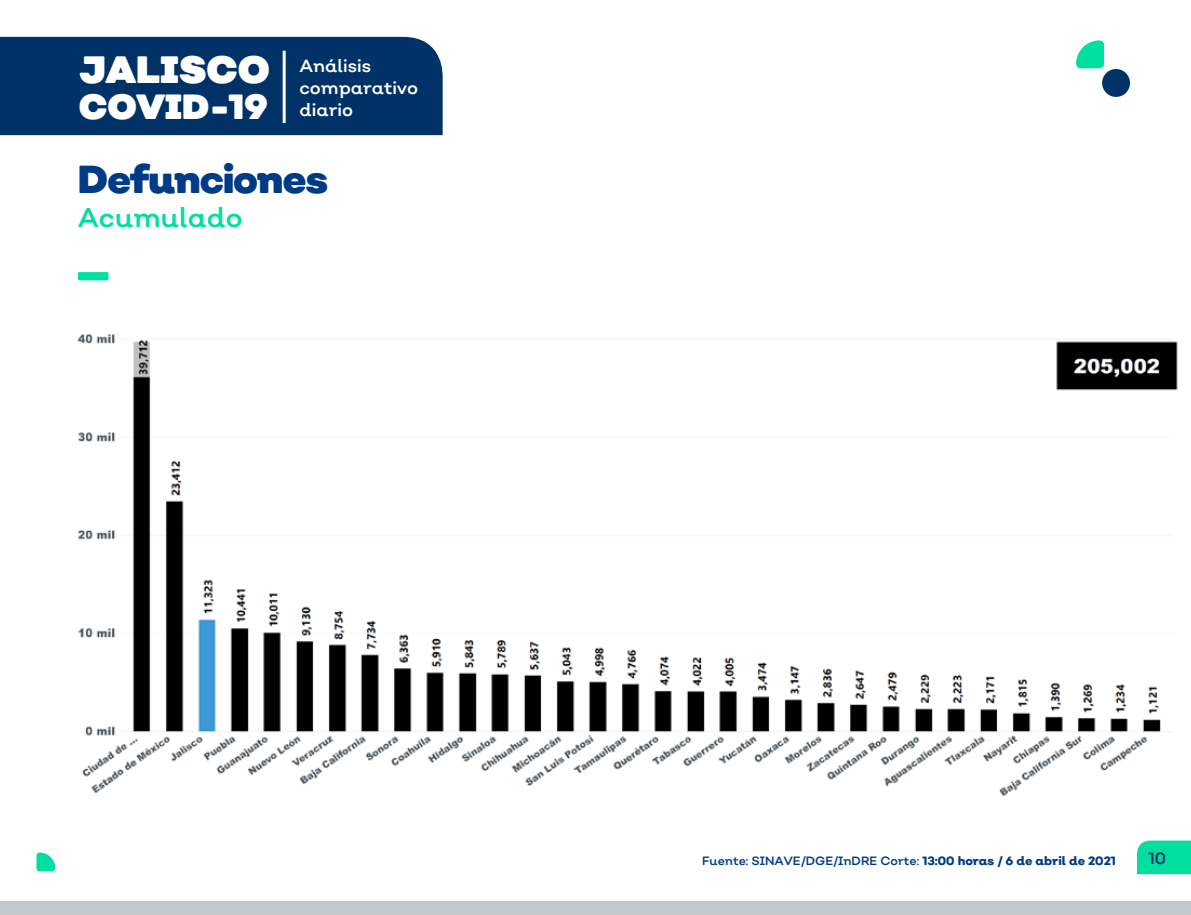
<style>
.page{position:relative;width:1191px;height:915px;background:#fff}
.page>*{position:absolute;margin:0;border:0;box-sizing:border-box;transform-origin:0 0}
.t1{font:900 50.7px "Nutmeg";color:#00df9f}
.t2{font:900 39px "Nutmeg";letter-spacing:-.03em;color:#003b87}
.t3{font:900 38.1px "Nutmeg";color:#fff}
.t4{font:900 34.95px "Nutmeg";color:#fff}
.t5{font:27px "Nutmeg";color:#00df9f}
.t6{font:17.7px/22.4px "Nutmeg";color:#fff}
.t7{font:16.35px "Nutmeg";color:#003268}
.t8{font:12px "Nutmeg";color:#003b87}
.s1{font-weight:800}
</style>
<div class="page">
<img style="left:77px;top:334px;width:1101px;height:462px">
<div style="left:0;top:37px;width:443px;height:98px;background:#003268"></div>
<div style="left:0;top:901px;width:1191px;height:13px;background:#c2c7ca"></div>
<div style="left:1137px;top:840px;width:54px;height:33px;background:#00df9f"></div>
<svg style="left:1076px;top:40px;width:28px;height:28px"></svg>
<div style="left:36px;top:852px;width:19px;height:19px;background:#00df9f;border-radius:3px"></div>
<div style="left:1102px;top:69px;width:28px;height:28px;background:#003268;border-radius:50%"></div>
<hr style="left:283px;top:51px;width:3px;height:72px;background:#fff">
<h3 class="t3" style="left:79px;top:44px;width:192px">JALISCO</h3>
<h3 class="t4" style="left:79px;top:84px;width:191px">COVID-19</h3>
<h3 class="t6" style="left:299px;top:54px;width:120px">Análisis comparativo diario</h3>
<h2 class="t2" style="left:78px;top:154px;width:251px">Defunciones</h2>
<h3 class="t5" style="left:78px;top:200px;width:166px">Acumulado</h3>
<h1 class="t1" style="left:78px;top:216px;width:32px">_</h1>
<p class="t8" style="left:702px;top:852px;width:415px">Fuente: SINAVE/DGE/InDRE Corte: <span class="s1">13:00 horas / 6 de abril de 2021</span></p>
<h3 class="t7" style="left:1148px;top:847px;width:19px">10</h3>
</div>
